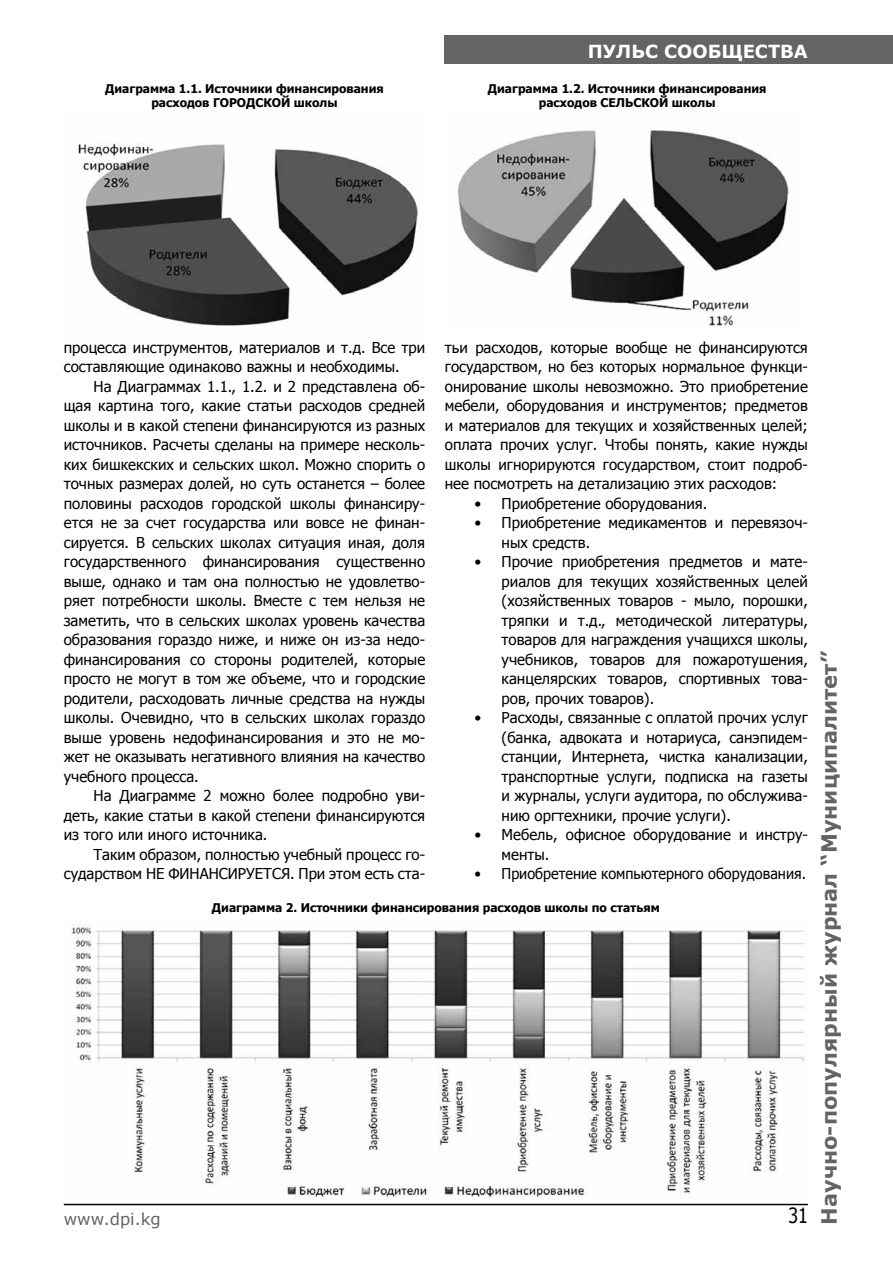
<style>
.page{position:relative;width:893px;height:1263px;background:#fff}
.page>*{position:absolute;margin:0;border:0;box-sizing:border-box;transform-origin:0 0}
.t1{font:700 21px "Verdana";color:#636466}
.t2{font:21px "Tahoma";color:#000;scale:.85 1}
.t3{font:700 18px "Verdana";color:#fff}
.t4{font:16.5px "Verdana";color:#636466}
.t5{font:15px/19.5px "Tahoma";color:#000;text-align:justify}
.t6{font:15px "Tahoma";color:#000;scale:.96 1}
.t7{font:700 12px/14.4px "Tahoma";color:#000;text-align:center}
</style>
<div class="page">
<hr style="left:64px;top:1204px;width:744px;height:1px;background:#000">
<div style="left:445px;top:35px;width:448px;height:29px;background:#636466"></div>
<img style="left:78px;top:142px;width:340px;height:184px">
<img style="left:70px;top:925px;width:735px;height:273px">
<img style="left:457px;top:130px;width:332px;height:196px">
<p class="t3" style="left:588px;top:38px;width:222px">ПУЛЬС СООБЩЕСТВА</p>
<p class="t7" style="left:105px;top:81px;width:280px">Диаграмма 1.1. Источники финансирования расходов ГОРОДСКОЙ школы</p>
<p class="t7" style="left:488px;top:81px;width:280px">Диаграмма 1.2. Источники финансирования расходов СЕЛЬСКОЙ школы</p>
<p class="t5" style="left:445px;top:337px;width:365px">тьи расходов, которые вообще не финансируются государством, но без которых нормальное функци&shy;онирование школы невозможно. Это приобретение мебели, оборудования и инструментов; предметов и материалов для текущих и хозяйственных целей; оплата прочих услуг. Чтобы понять, какие нужды школы игнорируются государством, стоит подроб&shy;нее посмотреть на детализацию этих расходов:</p>
<p class="t5" style="left:475px;top:493px;width:234px">• Приобретение оборудования.</p>
<p class="t5" style="left:502px;top:512px;width:308px;text-indent:-27px">• Приобретение медикаментов и перевязоч&shy;ных средств.</p>
<p class="t5" style="left:502px;top:551px;width:308px;text-indent:-27px">• Прочие приобретения предметов и мате&shy;риалов для текущих хозяйственных целей (хозяйственных товаров - мыло, порошки, тряпки и т.д., методической литературы, товаров для награждения учащихся школы, учебников, товаров для пожаротушения, канцелярских товаров, спортивных това&shy;ров, прочих товаров).</p>
<p class="t5" style="left:502px;top:707px;width:308px;text-indent:-27px">• Расходы, связанные с оплатой прочих услуг (банка, адвоката и нотариуса, санэпидем&shy;станции, Интернета, чистка канализации, транспортные услуги, подписка на газеты и журналы, услуги аудитора, по обслужива&shy;нию оргтехники, прочие услуги).</p>
<p class="t5" style="left:502px;top:824px;width:308px;text-indent:-27px">• Мебель, офисное оборудование и инстру&shy;менты.</p>
<p class="t6" style="left:475px;top:864px;width:347px">• Приобретение компьютерного оборудования.</p>
<p class="t7" style="left:212px;top:899px;width:449px">Диаграмма 2. Источники финансирования расходов школы по статьям</p>
<p class="t5" style="left:64px;top:337px;width:363px">процесса инструментов, материалов и т.д. Все три составляющие одинаково важны и необходимы.</p>
<p class="t5" style="left:64px;top:376px;width:363px;text-indent:30px">На Диаграммах 1.1., 1.2. и 2 представлена об&shy;щая картина того, какие статьи расходов средней школы и в какой степени финансируются из разных источников. Расчеты сделаны на примере несколь&shy;ких бишкекских и сельских школ. Можно спорить о точных размерах долей, но суть останется – более половины расходов городской школы финансиру&shy;ется не за счет государства или вовсе не финан&shy;сируется. В сельских школах ситуация иная, доля государственного финансирования существенно выше, однако и там она полностью не удовлетво&shy;ряет потребности школы. Вместе с тем нельзя не заметить, что в сельских школах уровень качества образования гораздо ниже, и ниже он из-за недо&shy;финансирования со стороны родителей, которые просто не могут в том же объеме, что и городские родители, расходовать личные средства на нужды школы. Очевидно, что в сельских школах гораздо выше уровень недофинансирования и это не мо&shy;жет не оказывать негативного влияния на качество учебного процесса.</p>
<p class="t5" style="left:64px;top:785px;width:363px;text-indent:30px">На Диаграмме 2 можно более подробно уви&shy;деть, какие статьи в какой степени финансируются из того или иного источника.</p>
<p class="t5" style="left:64px;top:844px;width:363px;text-align:right">Таким образом, полностью учебный процесс го&shy;сударством НЕ ФИНАНСИРУЕТСЯ. При этом есть ста-</p>
<p class="t4" style="left:64px;top:1207px;width:99px">www.dpi.kg</p>
<h1 class="t2" style="left:788px;top:1201px;width:24px">31</h1>
<h1 class="t1" style="left:814px;top:1225px;width:575px;rotate:-90deg">Научно-популярный журнал “Муниципалитет”</h1>
</div>
